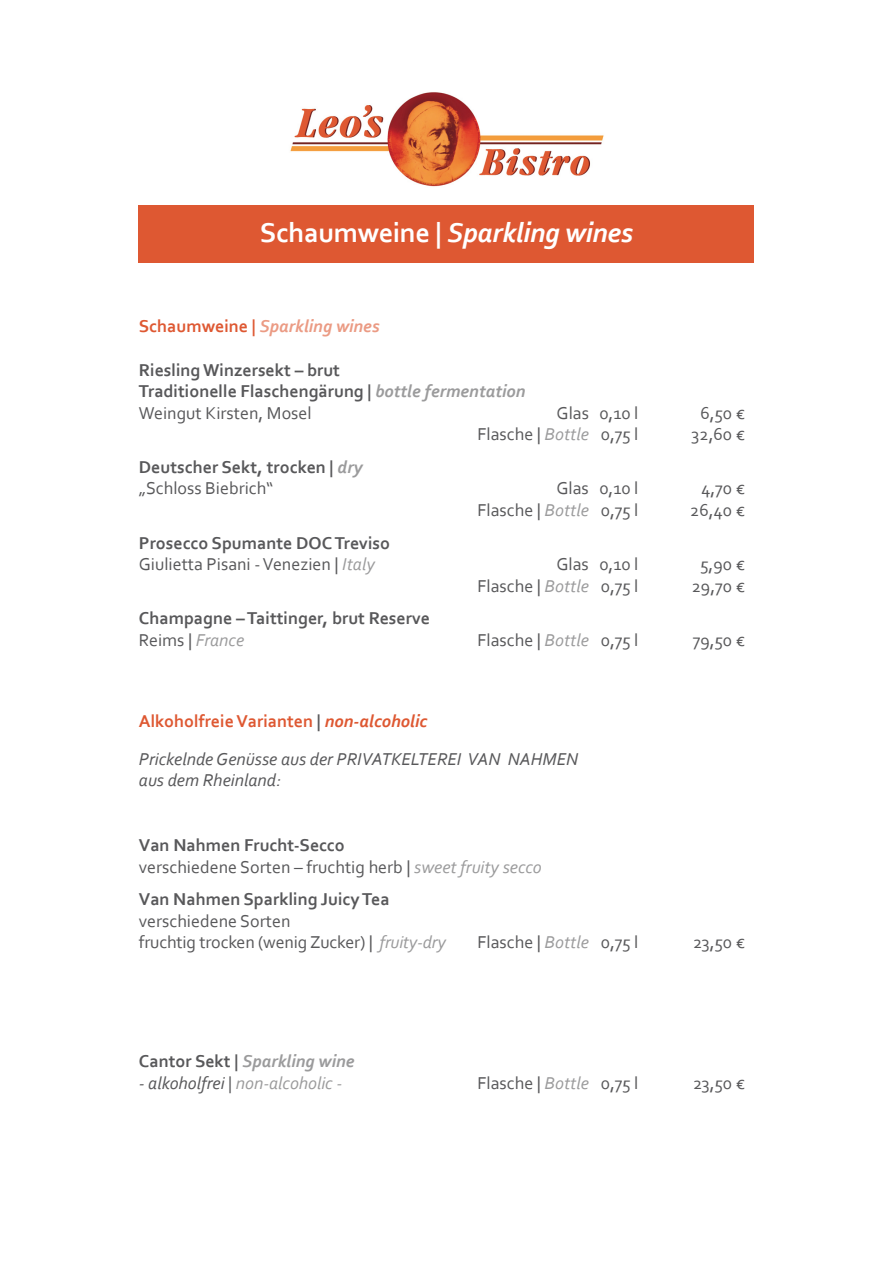
<style>
.page{position:relative;width:893px;height:1263px;background:#fff}
.page>*{position:absolute;margin:0;border:0;box-sizing:border-box;transform-origin:0 0}
.t1{font:italic 700 28.5px "Corbel";letter-spacing:-.01em;color:#fff}
.t2{font:18px/21.6px "Corbel";color:#58585a}
.t3{font:700 18px/21.6px "Corbel";color:#58585a}
.t4{font:italic 18px/37.8px "Corbel";color:#58585a}
.t5{font:italic 18px "Corbel";color:#9b9b9c}
.t6{font:italic 700 18px "Corbel";color:#eb9b84}
.t7{font:italic 700 18px "Corbel";color:#9b9b9c}
.s1{font-style:normal}
.s2{font-style:normal;color:#de5832}
.s3{font-style:italic;color:#9b9b9c}
.s4{font-weight:400}
.s5{font-weight:400;font-style:italic;color:#9b9b9c}
.s6{font-weight:700;font-style:normal;color:#de5832}
.s7{font-weight:700;font-style:normal}
.s8{font-weight:700;color:#de5832}
.s9{font-weight:700}
.s10{font-style:normal;color:#58585a}
.s11{color:#58585a}
</style>
<div class="page">
<img style="left:290px;top:92px;width:314px;height:95px">
<div style="left:139px;top:206px;width:615px;height:57px;background:#de5832"></div>
<h1 class="t1" style="left:260px;top:215px;width:375px"><span class="s1">Schaumweine |</span> Sparkling wines</h1>
<p class="t6" style="left:139px;top:315px;width:242px"><span class="s2">Schaumweine |</span> Sparkling wines</p>
<p class="t3" style="left:139px;top:358px;width:388px">Riesling Winzersekt – brut<br>Traditionelle Flaschengärung | <span class="s3">bottle fermentation<br></span><span class="s4">Weingut Kirsten, Mosel</span></p>
<p class="t2" style="left:557px;top:401px;width:83px">Glas 0,10 l</p>
<p class="t2" style="left:700px;top:401px;width:46px">6,50 €</p>
<p class="t2" style="left:478px;top:423px;width:162px">Flasche | <span class="s3">Bottle</span> 0,75 l</p>
<p class="t2" style="left:691px;top:423px;width:55px">32,60 €</p>
<p class="t3" style="left:139px;top:456px;width:225px">Deutscher Sekt, trocken | <span class="s3">dry </span><span class="s4">„Schloss Biebrich“</span></p>
<p class="t3" style="left:139px;top:531px;width:253px">Prosecco Spumante DOC Treviso<br><span class="s4">Giulietta Pisani - Venezien |</span> <span class="s5">Italy</span></p>
<p class="t3" style="left:139px;top:607px;width:293px">Champagne – Taittinger, brut Reserve<br><span class="s4">Reims |</span> <span class="s5">France</span></p>
<p class="t2" style="left:557px;top:477px;width:83px">Glas 0,10 l</p>
<p class="t2" style="left:701px;top:477px;width:45px">4,70 €</p>
<p class="t2" style="left:478px;top:499px;width:162px">Flasche | <span class="s3">Bottle</span> 0,75 l</p>
<p class="t2" style="left:690px;top:499px;width:56px">26,40 €</p>
<p class="t2" style="left:557px;top:553px;width:83px">Glas 0,10 l</p>
<p class="t2" style="left:700px;top:553px;width:46px">5,90 €</p>
<p class="t2" style="left:478px;top:575px;width:162px">Flasche | <span class="s3">Bottle</span> 0,75 l</p>
<p class="t2" style="left:692px;top:575px;width:55px">29,70 €</p>
<p class="t2" style="left:478px;top:629px;width:162px">Flasche | <span class="s3">Bottle</span> 0,75 l</p>
<p class="t2" style="left:693px;top:629px;width:54px">79,50 €</p>
<p class="t4" style="left:139px;top:701px;width:441px"><span class="s6">Alkoholfreie Varianten</span> <span class="s7">|</span> <span class="s8">non-alcoholic<br></span>Prickelnde Genüsse aus der PRIVATKELTEREI VAN NAHMEN</p>
<p class="t4" style="left:139px;top:761px;width:144px">aus dem Rheinland:</p>
<p class="t2" style="left:139px;top:834px;width:404px"><span class="s9">Van Nahmen Frucht-Secco<br></span>verschiedene Sorten – fruchtig herb | <span class="s3">sweet fruity secco</span></p>
<p class="t3" style="left:139px;top:888px;width:252px">Van Nahmen Sparkling Juicy Tea</p>
<p class="t2" style="left:139px;top:909px;width:309px">verschiedene Sorten<br>fruchtig trocken (wenig Zucker) | <span class="s3">fruity-dry</span></p>
<p class="t2" style="left:478px;top:931px;width:162px">Flasche | <span class="s3">Bottle</span> 0,75 l</p>
<p class="t2" style="left:693px;top:931px;width:53px">23,50 €</p>
<p class="t7" style="left:139px;top:1050px;width:217px"><span class="s10">Cantor Sekt |</span> Sparkling wine</p>
<p class="t5" style="left:139px;top:1072px;width:205px"><span class="s11">- alkoholfrei |</span> non-alcoholic -</p>
<p class="t2" style="left:478px;top:1072px;width:162px">Flasche | <span class="s3">Bottle</span> 0,75 l</p>
<p class="t2" style="left:693px;top:1072px;width:53px">23,50 €</p>
</div>
